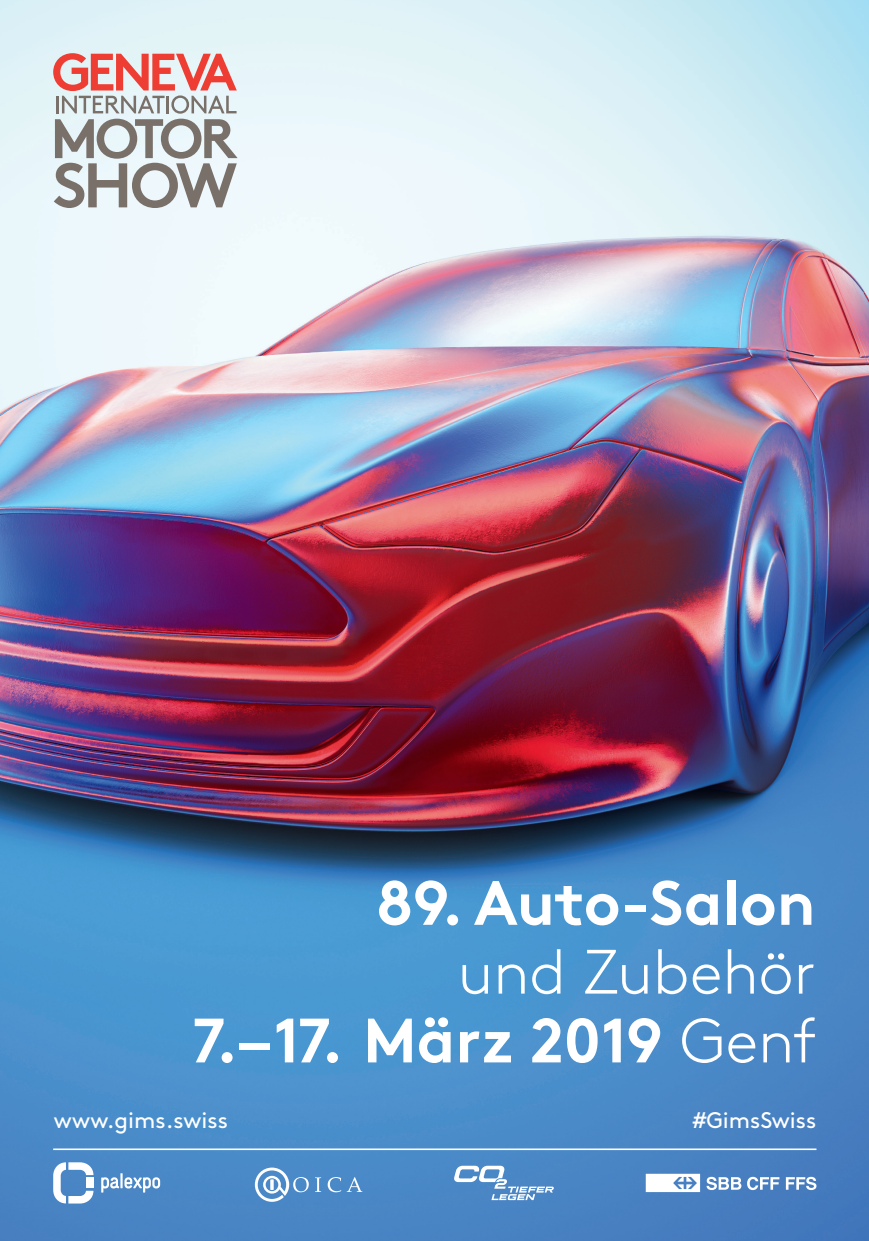
<style>
.page{position:relative;width:869px;height:1241px;background:#fff}
.page>*{position:absolute;margin:0;border:0;box-sizing:border-box;transform-origin:0 0}
.t1{font:62.5px "Brown Std Bold Alt";color:#fff}
.t2{font:300 62.5px "Brown Std";color:#fff}
.t3{font:22.5px "Brown Std";color:#fff}
.s1{font-family:"Brown Std";font-weight:700}
.s2{font-family:"Brown Std";font-weight:300}
</style>
<div class="page">
<img style="left:0;top:0;width:868px;height:1240px">
<svg style="left:53px;top:53px;width:184px;height:155px;background:#c8b7b6"></svg>
<svg style="left:645px;top:1173px;width:54px;height:18px"></svg>
<svg style="left:706px;top:1176px;width:73px;height:13px"></svg>
<svg style="left:785px;top:1176px;width:31px;height:13px"></svg>
<svg style="left:315px;top:1177px;width:6px;height:14px"></svg>
<svg style="left:327px;top:1176px;width:35px;height:16px"></svg>
<svg style="left:255px;top:1167px;width:53px;height:34px"></svg>
<svg style="left:101px;top:1172px;width:59px;height:20px"></svg>
<svg style="left:53px;top:1162px;width:40px;height:41px"></svg>
<svg style="left:454px;top:1165px;width:99px;height:34px;background:#72a1d2"></svg>
<hr style="left:53px;top:1148px;width:763px;height:1px;background:#fff">
<p class="t1" style="left:375px;top:864px;width:441px"><span class="s1">89.</span> Auto-Salon</p>
<p class="t2" style="left:457px;top:936px;width:359px">und Zubehör</p>
<p class="t1" style="left:192px;top:1002px;width:625px">7.–17. März 2019 <span class="s2">Genf</span></p>
<p class="t3" style="left:54px;top:1106px;width:176px">www.gims.swiss</p>
<p class="t3" style="left:693px;top:1106px;width:125px">#GimsSwiss</p>
</div>
